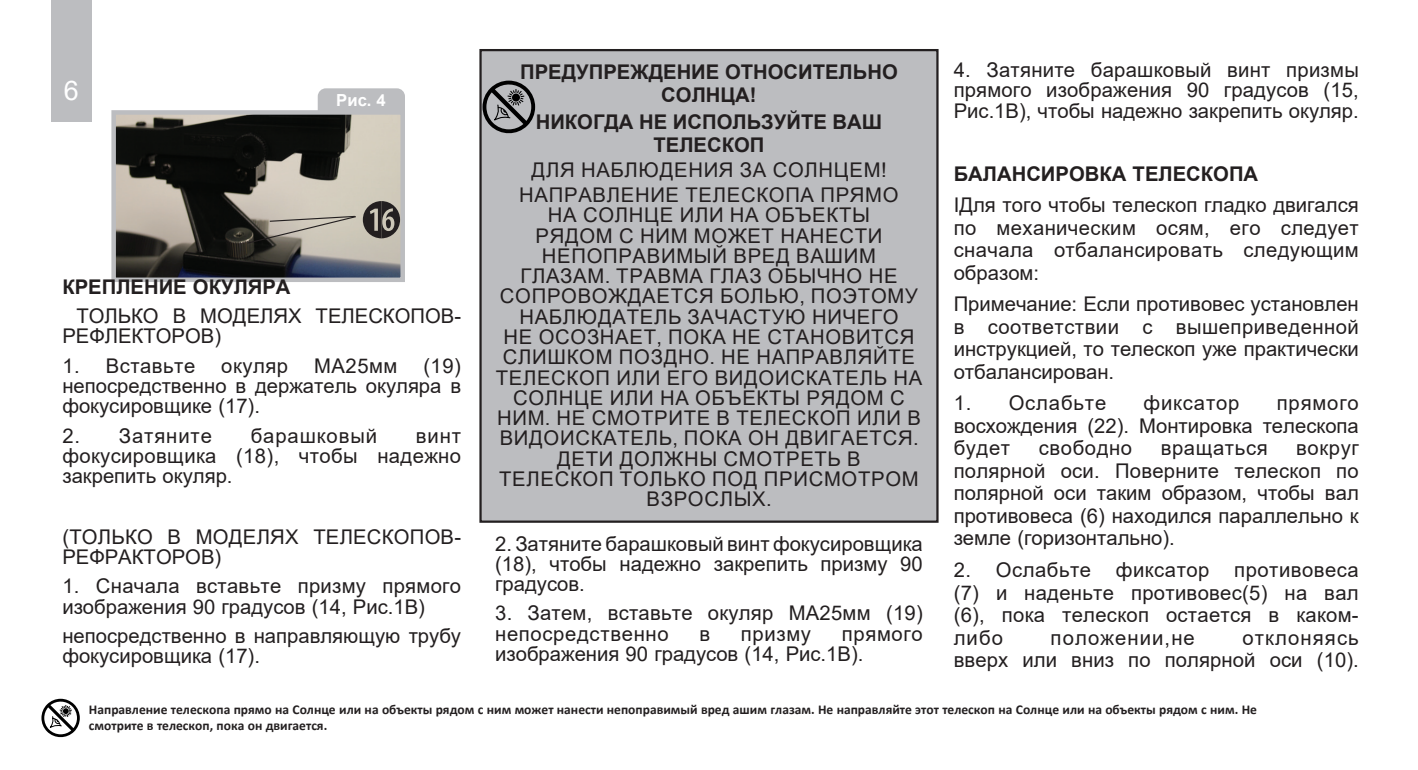
<style>
.page{position:relative;width:1418px;height:770px;background:#fff}
.page>*{position:absolute;margin:0;border:0;box-sizing:border-box;transform-origin:0 0}
.t1{font:27px "Arial";color:#fff}
.Header_2{font:20.25px/20.2px "Arial";letter-spacing:.02em;color:#231f20;text-align:justify}
.Header_2-2{font:20.25px/20.2px "Arial";color:#231f20}
.Header_2-3{font:700 20.25px/22.5px "Arial";color:#231f20;text-align:center}
.Header_2-4{font:20.25px "Arial";letter-spacing:.045em;color:#231f20}
.Header_2-5{font:20.25px "Arial";letter-spacing:.04em;color:#231f20}
.Header_2-6{font:20.25px "Arial";letter-spacing:.055em;color:#231f20}
.t2{font:700 16.65px "Arial";color:#fff}
.t3{font:700 13.5px/16.2px "Calibri";color:#231f20}
</style>
<div class="page">
<div style="left:318px;top:88px;width:87px;height:56px;background:#bcbdc0;border-radius:8px"></div>
<img style="left:116px;top:115px;width:284px;height:162px">
<div style="left:111px;top:110px;width:294px;height:172px;border:4px solid #bcbdc0"></div>
<svg style="left:363px;top:201px;width:37px;height:37px"></svg>
<div style="left:51px;top:0;width:41px;height:122px;background:#bcbdc0"></div>
<div style="left:480px;top:50px;width:457px;height:471px;background:#bcbdc0"></div>
<div style="left:479px;top:49px;width:459px;height:473px;border:2px solid #231f20"></div>
<svg style="left:482px;top:81px;width:53px;height:53px"></svg>
<svg style="left:246px;top:215px;width:111px;height:29px;background:#a29c91"></svg>
<svg style="left:41px;top:698px;width:39px;height:40px"></svg>
<p class="t1" style="left:64px;top:72px;width:17px">6</p>
<p class="t2" style="left:336px;top:89px;width:51px">Рис. 4</p>
<p class="Header_2-3" style="left:62px;top:276px;width:230px">КРЕПЛЕНИЕ ОКУЛЯРА</p>
<p class="Header_2-2" style="left:62px;top:306px;width:400px;text-indent:14px">ТОЛЬКО В МОДЕЛЯХ ТЕЛЕСКОПОВ-<br>РЕФЛЕКТОРОВ)</p>
<p class="Header_2" style="left:62px;top:355px;width:134px">1. Вставьте</p>
<p class="Header_2" style="left:221px;top:355px;width:68px">окуляр</p>
<p class="Header_2" style="left:314px;top:355px;width:85px">МА25мм</p>
<p class="Header_2" style="left:62px;top:355px;width:400px;text-indent:361px">(19) непосредственно в держатель окуляра в фокусировщике (17).</p>
<p class="Header_2-4" style="left:62px;top:421px;width:151px">2. Затяните</p>
<p class="Header_2-4" style="left:251px;top:421px;width:128px">барашковый</p>
<p class="Header_2" style="left:62px;top:425px;width:400px;text-indent:353px">винт фокусировщика (18), чтобы надежно закрепить окуляр.</p>
<p class="Header_2" style="left:62px;top:526px;width:400px">(ТОЛЬКО В МОДЕЛЯХ ТЕЛЕСКОПОВ-<br>РЕФРАКТОРОВ)</p>
<p class="Header_2" style="left:62px;top:576px;width:400px">1. Сначала вставьте призму прямого изображения 90 градусов (14, Рис.1В)</p>
<p class="Header_2-2" style="left:62px;top:625px;width:400px">непосредственно в направляющую трубу фокусировщика (17).</p>
<p class="Header_2-3" style="left:520px;top:61px;width:379px">ПРЕДУПРЕЖДЕНИЕ ОТНОСИТЕЛЬНО<br>СОЛНЦА!</p>
<p class="Header_2-3" style="left:536px;top:111px;width:348px">НИКОГДА НЕ ИСПОЛЬЗУЙТЕ ВАШ<br>ТЕЛЕСКОП</p>
<p class="Header_2" style="left:531px;top:160px;width:356px">ДЛЯ НАБЛЮДЕНИЯ ЗА СОЛНЦЕМ!</p>
<p class="Header_2" style="left:496px;top:185px;width:428px;text-align:center">НАПРАВЛЕНИЕ ТЕЛЕСКОПА ПРЯМО<br>НА СОЛНЦЕ ИЛИ НА ОБЪЕКТЫ<br>РЯДОМ С НИМ МОЖЕТ НАНЕСТИ<br>НЕПОПРАВИМЫЙ ВРЕД ВАШИМ<br>ГЛАЗАМ. ТРАВМА ГЛАЗ ОБЫЧНО НЕ<br>СОПРОВОЖДАЕТСЯ БОЛЬЮ, ПОЭТОМУ<br>НАБЛЮДАТЕЛЬ ЗАЧАСТУЮ НИЧЕГО<br>НЕ ОСОЗНАЕТ, ПОКА НЕ СТАНОВИТСЯ<br>СЛИШКОМ ПОЗДНО. НЕ НАПРАВЛЯЙТЕ<br>ТЕЛЕСКОП ИЛИ ЕГО ВИДОИСКАТЕЛЬ НА<br>СОЛНЦЕ ИЛИ НА ОБЪЕКТЫ РЯДОМ С<br>НИМ. НЕ СМОТРИТЕ В ТЕЛЕСКОП ИЛИ В<br>ВИДОИСКАТЕЛЬ, ПОКА ОН ДВИГАЕТСЯ.<br>ДЕТИ ДОЛЖНЫ СМОТРЕТЬ В<br>ТЕЛЕСКОП ТОЛЬКО ПОД ПРИСМОТРОМ<br>ВЗРОСЛЫХ.</p>
<p class="Header_2" style="left:495px;top:533px;width:429px">2. Затяните барашковый винт фокусировщика (18), чтобы надежно закрепить призму 90 градусов.</p>
<p class="Header_2" style="left:495px;top:603px;width:429px">3. Затем, вставьте окуляр МА25мм (19) непосредственно</p>
<p class="Header_2-2" style="left:495px;top:623px;width:429px;text-indent:347px">прямого изображения 90 градусов (14, Рис.1В).</p>
<p class="Header_2" style="left:699px;top:623px;width:12px">в</p>
<p class="Header_2" style="left:741px;top:623px;width:72px">призму</p>
<p class="Header_2" style="left:953px;top:60px;width:407px">4. Затяните барашковый винт призмы прямого изображения 90 градусов (15, Рис.1В), чтобы надежно закрепить окуляр.</p>
<p class="Header_2-3" style="left:953px;top:162px;width:306px">БАЛАНСИРОВКА ТЕЛЕСКОПА</p>
<p class="Header_2" style="left:953px;top:194px;width:407px;line-height:22.5px">IДля того чтобы телескоп гладко двигался по механическим осям, его следует сначала отбалансировать следующим образом:</p>
<p class="Header_2" style="left:953px;top:293px;width:407px;line-height:22.5px">Примечание: Если противовес установлен в соответствии с вышеприведенной инструкцией, то телескоп уже практически отбалансирован.</p>
<p class="Header_2-5" style="left:953px;top:389px;width:154px">1. Ослабьте</p>
<p class="Header_2-5" style="left:1143px;top:389px;width:97px">фиксатор</p>
<p class="Header_2" style="left:953px;top:392px;width:407px;line-height:22.5px;text-indent:323px">прямого восхождения (22). Монтировка телескопа будет</p>
<p class="Header_2" style="left:1038px;top:438px;width:95px">свободно</p>
<p class="Header_2" style="left:1160px;top:438px;width:108px">вращаться</p>
<p class="Header_2" style="left:953px;top:437px;width:407px;line-height:22.5px;text-indent:342px">вокруг полярной оси. Поверните телескоп по полярной оси таким образом, чтобы вал противовеса (6) находился параллельно к земле (горизонтально).</p>
<p class="Header_2" style="left:953px;top:558px;width:407px;line-height:22.5px">2. Ослабьте фиксатор противовеса (7) и наденьте противовес(5) на вал (6), пока телескоп остается в каком&shy;либо</p>
<p class="Header_2" style="left:953px;top:626px;width:406px;line-height:22.5px;text-align:right">отклоняясь<br>вверх или вниз по полярной оси (10).</p>
<p class="Header_2-6" style="left:1050px;top:623px;width:146px">положении,не</p>
<p class="t3" style="left:89px;top:700px;width:1169px">Направление телескопа прямо на Солнце или на объекты рядом с ним может нанести непоправимый вред ашим глазам. Не направляйте этот телескоп на Солнце или на объекты рядом с ним. Не смотрите в телескоп, пока он двигается.</p>
</div>
